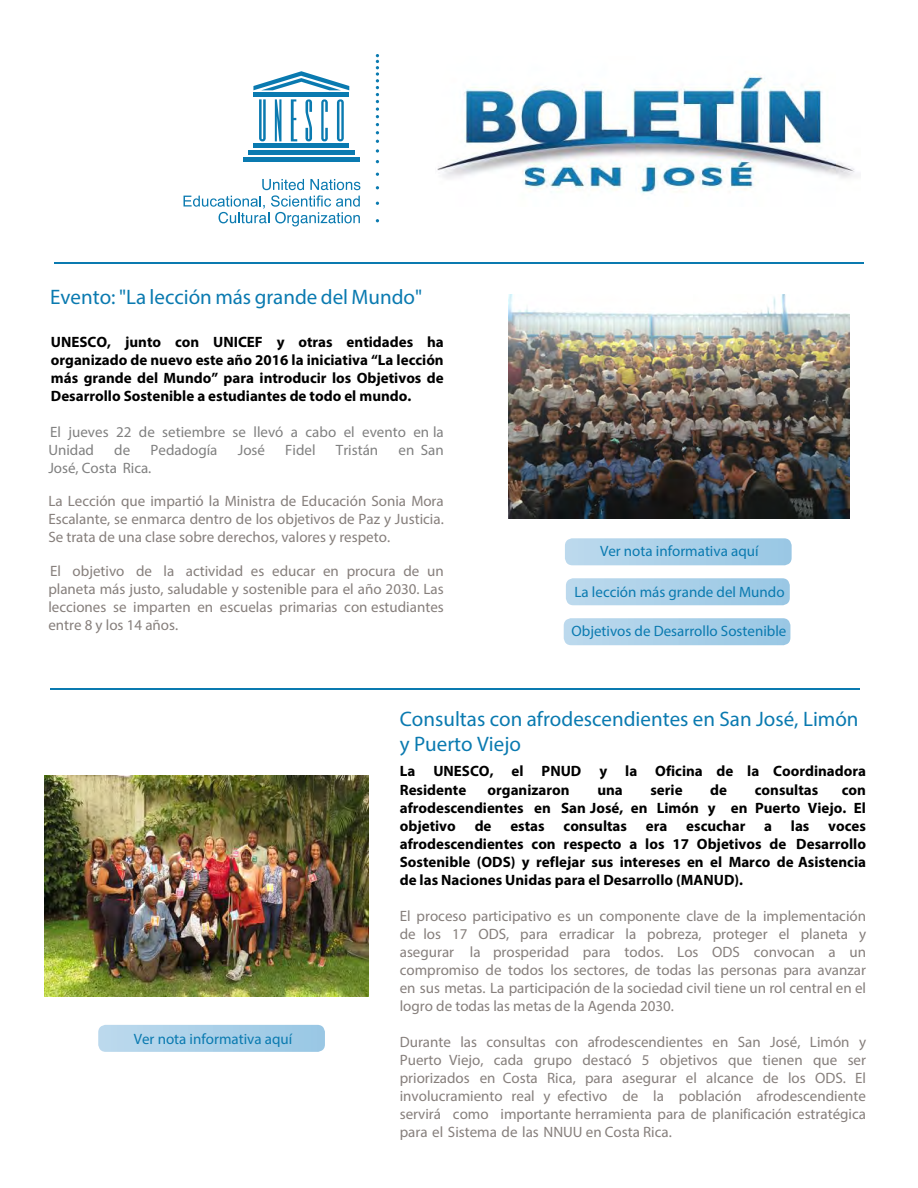
<style>
.page{position:relative;width:918px;height:1188px;background:#fff}
.page>*{position:absolute;margin:0;border:0;box-sizing:border-box;transform-origin:0 0}
.t1{font:21px/25.2px "Myriad Pro";color:#0a7ab0}
.t2{font:15px/18px "Myriad Pro";color:#867f7c;text-align:justify}
.t3{font:700 15px/18.1px "Myriad Pro";color:#000;text-align:justify}
.t4{font:15px "Myriad Pro";color:#0a7ab0}
.t5{font:15px/18.3px "Myriad Pro";color:#808080}
.s1{color:#808080}
</style>
<div class="page">
<hr style="left:55px;top:262px;width:809px;height:2px;background:#0a7ab0">
<hr style="left:253px;top:144px;width:96px;height:4px;background:#0a7ab0">
<hr style="left:248px;top:150px;width:107px;height:4px;background:#0a7ab0">
<hr style="left:243px;top:157px;width:117px;height:4px;background:#0a7ab0">
<hr style="left:253px;top:93px;width:96px;height:4px;background:#0a7ab0">
<svg style="left:253px;top:71px;width:96px;height:19px"></svg>
<svg style="left:259px;top:99px;width:7px;height:42px"></svg>
<svg style="left:275px;top:99px;width:6px;height:42px"></svg>
<svg style="left:291px;top:99px;width:6px;height:42px"></svg>
<svg style="left:321px;top:99px;width:7px;height:42px"></svg>
<svg style="left:337px;top:99px;width:7px;height:42px"></svg>
<svg style="left:305px;top:99px;width:7px;height:42px"></svg>
<svg style="left:184px;top:179px;width:176px;height:47px"></svg>
<svg style="left:376px;top:54px;width:3px;height:80px"></svg>
<svg style="left:376px;top:149px;width:3px;height:4px"></svg>
<hr style="left:51px;top:688px;width:809px;height:2px;background:#0a7ab0">
<svg style="left:565px;top:538px;width:227px;height:27px;background:#acd1e8"></svg>
<img style="left:508px;top:294px;width:341px;height:224px">
<img style="left:437px;top:76px;width:418px;height:118px">
<svg style="left:566px;top:578px;width:224px;height:27px;background:#abd1e8"></svg>
<svg style="left:564px;top:618px;width:226px;height:27px;background:#abd0e8"></svg>
<img style="left:44px;top:776px;width:324px;height:221px">
<svg style="left:98px;top:1025px;width:227px;height:27px;background:#abd0e8"></svg>
<p class="t1" style="left:50px;top:284px;width:373px">Evento: "La lección más grande del Mundo"</p>
<p class="t3" style="left:51px;top:332px;width:394px">UNESCO, junto con UNICEF y otras entidades ha organizado de nuevo este año 2016 la iniciativa “La lección más grande del Mundo” para introducir los Objetivos de Desarrollo Sostenible a estudiantes de todo el mundo.</p>
<p class="t5" style="left:48px;top:422px;width:397px">El jueves 22 de setiembre se llevó a cabo el evento en la<br>Unidad</p>
<p class="t5" style="left:114px;top:441px;width:17px">de</p>
<p class="t5" style="left:151px;top:441px;width:69px">Pedadogía</p>
<p class="t5" style="left:238px;top:441px;width:29px">José</p>
<p class="t5" style="left:285px;top:441px;width:32px">Fidel</p>
<p class="t5" style="left:336px;top:441px;width:44px">Tristán</p>
<p class="t5" style="left:399px;top:441px;width:47px">en San</p>
<p class="t2" style="left:48px;top:452px;width:397px;line-height:32.5px"><span class="s1">José, Costa Rica.<br></span>La Lección que impartió la Ministra de Educación Sonia Mora</p>
<p class="t2" style="left:48px;top:510px;width:397px">Escalante, se enmarca dentro de los objetivos de Paz y Justicia.<br>Se trata de una clase sobre derechos, valores y respeto.</p>
<p class="t2" style="left:48px;top:562px;width:397px">El objetivo de la actividad es educar en procura de un planeta más justo, saludable y sostenible para el año 2030. Las lecciones se imparten en escuelas primarias con estudiantes entre 8 y los 14 años.</p>
<p class="t4" style="left:600px;top:542px;width:160px">Ver nota informativa aquí</p>
<p class="t4" style="left:574px;top:583px;width:212px">La lección más grande del Mundo</p>
<p class="t4" style="left:572px;top:622px;width:216px">Objetivos de Desarrollo Sostenible</p>
<p class="t4" style="left:134px;top:1030px;width:160px">Ver nota informativa aquí</p>
<h1 class="t1" style="left:400px;top:706px;width:460px">Consultas con afrodescendientes en San José, Limón y Puerto Viejo</h1>
<p class="t3" style="left:400px;top:762px;width:468px">La UNESCO, el PNUD y la Oficina de la Coordinadora<br>Residente</p>
<p class="t3" style="left:488px;top:780px;width:84px">organizaron</p>
<p class="t3" style="left:597px;top:780px;width:27px">una</p>
<p class="t3" style="left:650px;top:780px;width:34px">serie</p>
<p class="t3" style="left:710px;top:780px;width:18px">de</p>
<p class="t3" style="left:755px;top:780px;width:65px">consultas</p>
<p class="t3" style="left:400px;top:780px;width:468px;text-indent:442px">con afrodescendientes en San José, en Limón y en Puerto Viejo. El objetivo</p>
<p class="t3" style="left:475px;top:816px;width:18px">de</p>
<p class="t3" style="left:510px;top:816px;width:36px">estas</p>
<p class="t3" style="left:564px;top:816px;width:65px">consultas</p>
<p class="t3" style="left:646px;top:816px;width:23px">era</p>
<p class="t3" style="left:686px;top:816px;width:61px">escuchar</p>
<p class="t3" style="left:764px;top:816px;width:9px">a</p>
<p class="t3" style="left:791px;top:816px;width:20px">las</p>
<p class="t3" style="left:400px;top:816px;width:468px;text-indent:429px">voces afrodescendientes con respecto a los 17 Objetivos de Desarrollo Sostenible (ODS) y reflejar sus intereses en el Marco de Asistencia de las Naciones Unidas para el Desarrollo (MANUD).</p>
<p class="t2" style="left:400px;top:907px;width:468px">El proceso participativo es un componente clave de la implementación de los 17 ODS, para erradicar la pobreza, proteger el planeta y asegurar la prosperidad para todos. Los ODS convocan a un compromiso de todos los sectores, de todas las personas para avanzar en sus metas. La participación de la sociedad civil tiene un rol central en el logro de todas las metas de la Agenda 2030.</p>
<p class="t2" style="left:400px;top:1033px;width:468px">Durante las consultas con afrodescendientes en San José, Limón y Puerto Viejo, cada grupo destacó 5 objetivos que tienen que ser priorizados en Costa Rica, para asegurar el alcance de los ODS. El involucramiento real y efectivo de la población afrodescendiente servirá como importante herramienta para de planificación estratégica para el Sistema de las NNUU en Costa Rica.</p>
</div>
